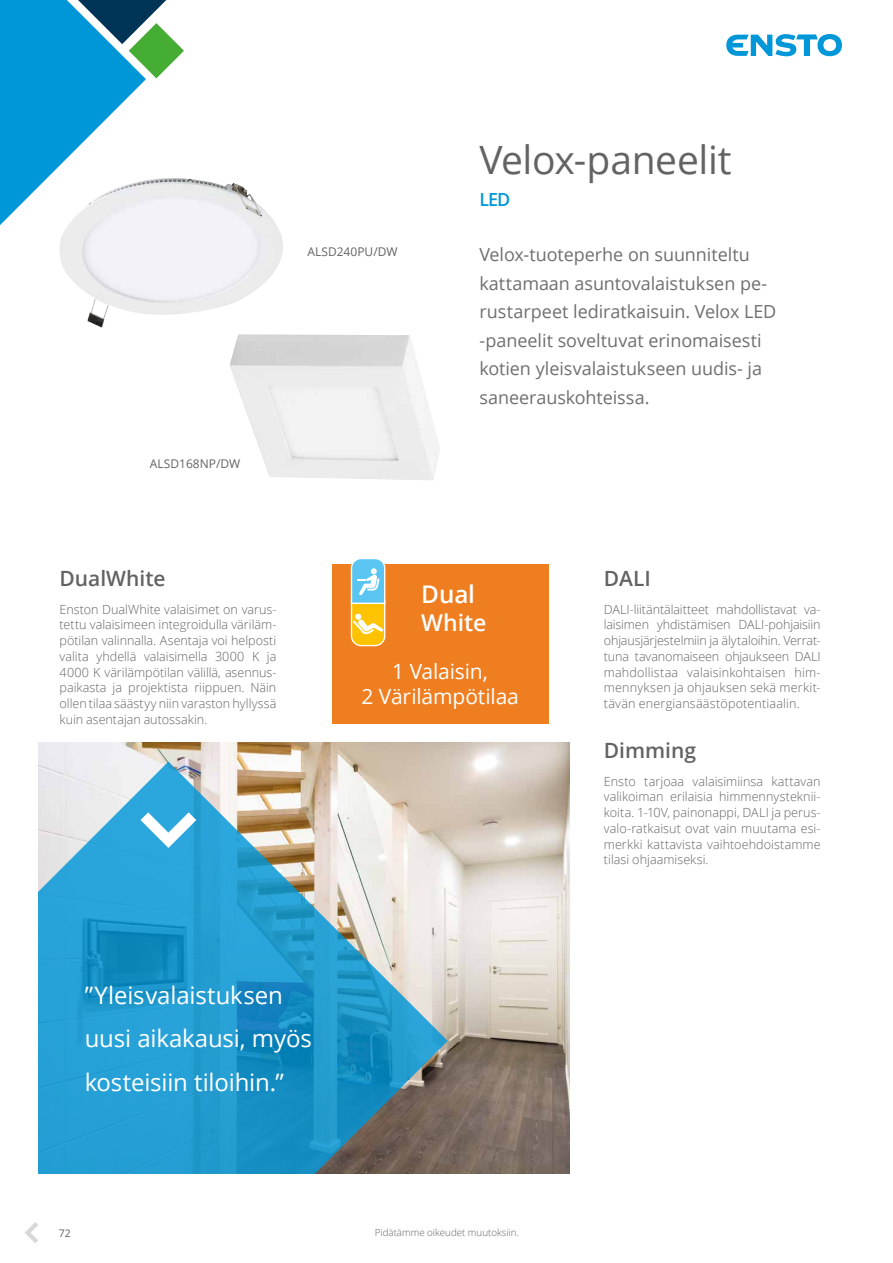
<style>
.page{position:relative;width:893px;height:1263px;background:#fff}
.page>*{position:absolute;margin:0;border:0;box-sizing:border-box;transform-origin:0 0}
.t1{font:39px "Open Sans";letter-spacing:-.01em;color:#646363}
.t2{font:600 24.3px "Open Sans";color:#fff}
.t3{font:24px/43.5px "Open Sans";letter-spacing:-.005em;color:#fff}
.t4{font:600 23.1px "Open Sans";letter-spacing:-.005em;color:#fff}
.t5{font:21px/25.2px "Open Sans";letter-spacing:-.01em;color:#fff;text-align:center}
.t6{font:600 21px "Open Sans";color:#646363}
.t7{font:18px/28.5px "Open Sans";letter-spacing:-.005em;color:#706f6f}
.t8{font:600 18px "Open Sans";color:#0097d9}
.t9{font:300 12.6px/15.8px "Open Sans";letter-spacing:.01em;color:#646363;text-align:justify}
.t10{font:12px "Open Sans";color:#646363}
.t11{font:10.5px "Open Sans";color:#646363}
.t12{font:300 9.75px "Open Sans";color:#646363}
</style>
<div class="page">
<svg style="left:726px;top:34px;width:116px;height:22px"></svg>
<svg style="left:0;top:0;width:184px;height:225px"></svg>
<svg style="left:25px;top:1222px;width:13px;height:21px"></svg>
<img style="left:38px;top:742px;width:532px;height:432px">
<svg style="left:38px;top:761px;width:410px;height:413px;background:#59a9c9"></svg>
<svg style="left:140px;top:812px;width:56px;height:36px"></svg>
<img style="left:58px;top:178px;width:225px;height:150px">
<div style="left:332px;top:565px;width:217px;height:159px;background:#ef7e20"></div>
<svg style="left:350px;top:559px;width:36px;height:88px;background:#c2ce97"></svg>
<h1 class="t1" style="left:479px;top:133px;width:254px">Velox-paneelit</h1>
<p class="t10" style="left:308px;top:244px;width:91px">ALSD240PU/DW</p>
<p class="t10" style="left:150px;top:456px;width:92px">ALSD168NP/DW</p>
<h3 class="t8" style="left:479px;top:187px;width:33px">LED</h3>
<h3 class="t7" style="left:479px;top:240px;width:298px">Velox-tuoteperhe on suunniteltu kattamaan asuntovalaistuksen pe&shy;rustarpeet lediratkaisuin. Velox LED -paneelit soveltuvat erinomaisesti kotien yleisvalaistukseen uudis- ja saneerauskohteissa.</h3>
<h3 class="t6" style="left:60px;top:564px;width:108px">DualWhite</h3>
<p class="t9" style="left:60px;top:601px;width:218px">Enston DualWhite valaisimet on varus&shy;tettu valaisimeen integroidulla väriläm&shy;pötilan valinnalla. Asentaja voi helposti valita yhdellä valaisimella 3000 K ja 4000 K värilämpötilan välillä, asennus&shy;paikasta ja projektista riippuen. Näin ollen tilaa säästyy niin varaston hyllyssä kuin asentajan autossakin.</p>
<h2 class="t2" style="left:421px;top:577px;width:55px">Dual</h2>
<h3 class="t4" style="left:421px;top:606px;width:67px">White</h3>
<h3 class="t5" style="left:361px;top:658px;width:159px">1 Valaisin,<br>2 Värilämpötilaa</h3>
<h3 class="t6" style="left:604px;top:564px;width:49px">DALI</h3>
<p class="t9" style="left:604px;top:601px;width:218px">DALI-liitäntälaitteet mahdollistavat va&shy;laisimen yhdistämisen DALI-pohjaisiin ohjausjärjestelmiin ja älytaloihin. Verrat&shy;tuna tavanomaiseen ohjaukseen DALI mahdollistaa valaisinkohtaisen him&shy;mennyksen ja ohjauksen sekä merkit&shy;tävän energiansäästöpotentiaalin.</p>
<h3 class="t6" style="left:604px;top:736px;width:94px">Dimming</h3>
<p class="t9" style="left:604px;top:773px;width:218px">Ensto tarjoaa valaisimiinsa kattavan valikoiman erilaisia himmennysteknii&shy;koita. 1-10V, painonappi, DALI ja perus&shy;valo-ratkaisut ovat vain muutama esi&shy;merkki kattavista vaihtoehdoistamme tilasi ohjaamiseksi.</p>
<h3 class="t3" style="left:85px;top:973px;width:229px">”Yleisvalaistuksen uusi aikakausi, myös kosteisiin tiloihin.”</h3>
<p class="t11" style="left:59px;top:1226px;width:14px">72</p>
<p class="t12" style="left:375px;top:1226px;width:145px">Pidätämme oikeudet muutoksiin.</p>
</div>
